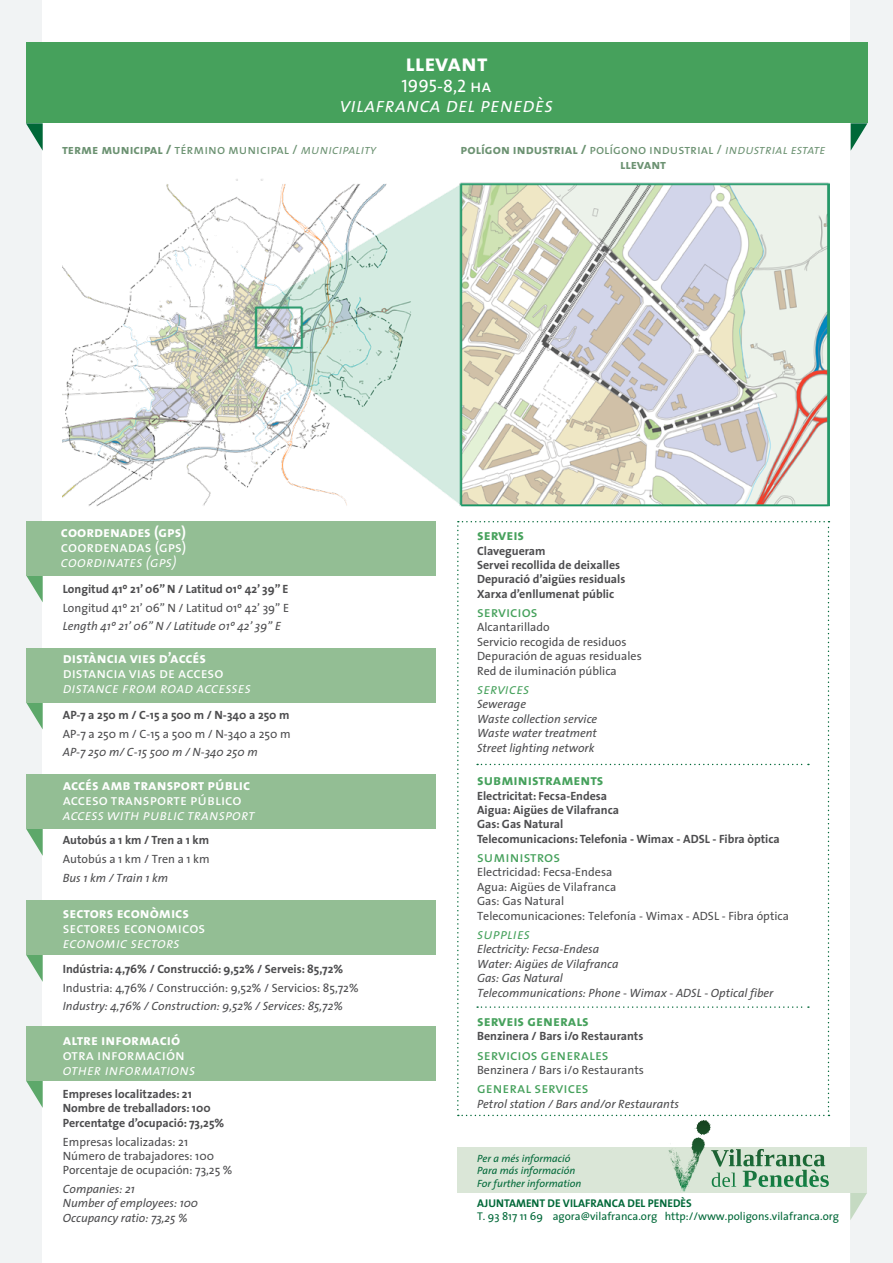
<style>
.page{position:relative;width:893px;height:1263px;background:#f1f3f4}
.page>*{position:absolute;margin:0;border:0;box-sizing:border-box;transform-origin:0 0}
.t1{font:24px "The Sans Bold Caps";color:#fff}
.t2{font:italic 21px "The Sans Semi Light Caps";color:#fff}
.t3{font:18px "The Sans Caps";color:#fff}
.t4{font:italic 15px "The Sans Semi Light Caps";color:#fff}
.t5{font:15px "The Sans Caps";color:#fff}
.t6{font:15px "The Sans Bold Caps";color:#fff}
.t7{font:15px "The Sans Caps";color:#46a15c}
.t8{font:15px "The Sans Bold Caps";color:#46a15c}
.t9{font:italic 15px "The Sans Semi Light Caps";color:#46a15c}
.t10{font:13.5px "The Sans Caps";color:#6c9272}
.t11{font:13.5px "The Sans Bold Caps";color:#6c9272}
.t12{font:12px/14.4px "The Sans";color:#4d4d4f}
.t13{font:700 12px/14.4px "The Sans";color:#4d4d4f}
.t14{font:italic 12px/14.4px "The Sans";color:#4d4d4f}
.t15{font:11.25px "The Sans";color:#006838}
.t16{font:700 11.25px "The Sans";color:#006838}
.t17{font:italic 10.5px/12.6px "The Sans";color:#006838}
.s1{font-family:"The Sans Bold Caps"}
.s2{font-family:"The Sans Semi Light Caps";font-style:italic}
</style>
<div class="page">
<div style="left:43px;top:0;width:807px;height:1263px;background:#fff"></div>
<img style="left:62px;top:179px;width:768px;height:328px">
<svg style="left:26px;top:575px;width:17px;height:27px"></svg>
<svg style="left:26px;top:702px;width:17px;height:27px"></svg>
<svg style="left:26px;top:828px;width:17px;height:28px"></svg>
<svg style="left:26px;top:954px;width:17px;height:28px"></svg>
<svg style="left:26px;top:1080px;width:17px;height:28px"></svg>
<svg style="left:850px;top:123px;width:17px;height:28px"></svg>
<div style="left:26px;top:43px;width:841px;height:80px;background:#46a15c"></div>
<div style="left:26px;top:521px;width:410px;height:54px;background:#93be94"></div>
<div style="left:26px;top:648px;width:410px;height:54px;background:#93be94"></div>
<div style="left:26px;top:774px;width:410px;height:54px;background:#93be94"></div>
<div style="left:26px;top:900px;width:410px;height:54px;background:#93be94"></div>
<div style="left:26px;top:1026px;width:410px;height:54px;background:#93be94"></div>
<svg style="left:26px;top:123px;width:17px;height:28px"></svg>
<svg style="left:850px;top:1193px;width:17px;height:27px"></svg>
<div style="left:457px;top:1147px;width:410px;height:46px;background:#dae6d7"></div>
<svg style="left:457px;top:521px;width:372px;height:616px"></svg>
<h1 class="t1" style="left:405px;top:43px;width:84px">llevant</h1>
<h3 class="t3" style="left:402px;top:71px;width:91px">1995-8,2 ha</h3>
<h2 class="t2" style="left:340px;top:87px;width:215px">vilafranca del penedès</h2>
<p class="t10" style="left:62px;top:138px;width:316px"><span class="s1">terme municipal /</span> término municipal / <span class="s2">municipality</span></p>
<p class="t10" style="left:461px;top:138px;width:367px"><span class="s1">polígon industrial /</span> polígono industrial / <span class="s2">industrial estate</span></p>
<p class="t11" style="left:620px;top:153px;width:48px">llevant</p>
<p class="t6" style="left:61px;top:519px;width:127px">coordenades (gps)</p>
<p class="t5" style="left:61px;top:534px;width:127px">coordenadas (gps)</p>
<p class="t4" style="left:61px;top:549px;width:117px">coordinates (gps)</p>
<p class="t13" style="left:63px;top:582px;width:227px">Longitud 41º 21’ 06” N / Latitud 01º 42’ 39” E</p>
<p class="t12" style="left:63px;top:600px;width:228px">Longitud 41º 21’ 06” N / Latitud 01º 42’ 39” E</p>
<p class="t14" style="left:63px;top:619px;width:220px">Length 41º 21’ 06” N / Latitude 01º 42’ 39” E</p>
<p class="t6" style="left:63px;top:645px;width:145px">distància vies d’accés</p>
<p class="t5" style="left:63px;top:660px;width:162px">distancia vias de acceso</p>
<p class="t4" style="left:63px;top:675px;width:190px">distance from road accesses</p>
<p class="t13" style="left:63px;top:708px;width:228px">AP-7 a 250 m / C-15 a 500 m / N-340 a 250 m</p>
<p class="t12" style="left:63px;top:726px;width:229px">AP-7 a 250 m / C-15 a 500 m / N-340 a 250 m</p>
<p class="t14" style="left:63px;top:745px;width:196px">AP-7 250 m/ C-15 500 m / N-340 250 m</p>
<p class="t6" style="left:63px;top:772px;width:189px">accés amb transport públic</p>
<p class="t5" style="left:63px;top:787px;width:180px">acceso transporte público</p>
<p class="t4" style="left:63px;top:802px;width:193px">access with public transport</p>
<p class="t13" style="left:63px;top:833px;width:148px">Autobús a 1 km / Tren a 1 km</p>
<p class="t12" style="left:63px;top:851px;width:148px">Autobús a 1 km / Tren a 1 km</p>
<p class="t14" style="left:63px;top:870px;width:107px">Bus 1 km / Train 1 km</p>
<p class="t6" style="left:63px;top:900px;width:128px">sectors econòmics</p>
<p class="t5" style="left:63px;top:915px;width:144px">sectores economicos</p>
<p class="t4" style="left:63px;top:930px;width:118px">economic sectors</p>
<p class="t13" style="left:63px;top:961px;width:282px">Indústria: 4,76% / Construcció: 9,52% / Serveis: 85,72%</p>
<p class="t12" style="left:63px;top:980px;width:297px">Industria: 4,76% / Construcción: 9,52% / Servicios: 85,72%</p>
<p class="t14" style="left:63px;top:998px;width:281px">Industry: 4,76% / Construction: 9,52% / Services: 85,72%</p>
<p class="t6" style="left:63px;top:1027px;width:119px">altre informació</p>
<p class="t5" style="left:63px;top:1042px;width:124px">otra información</p>
<p class="t4" style="left:63px;top:1057px;width:134px">other informations</p>
<p class="t13" style="left:63px;top:1086px;width:163px">Empreses localitzades: 21<br>Nombre de treballadors: 100<br>Percentatge d’ocupació: 73,25%</p>
<p class="t12" style="left:63px;top:1134px;width:171px">Empresas localizadas: 21<br>Número de trabajadores: 100<br>Porcentaje de ocupación: 73,25 %</p>
<p class="t14" style="left:63px;top:1181px;width:137px">Companies: 21<br>Number of employees: 100<br>Occupancy ratio: 73,25 %</p>
<p class="t8" style="left:477px;top:523px;width:49px">serveis</p>
<p class="t13" style="left:477px;top:543px;width:150px">Clavegueram<br>Servei recollida de deixalles<br>Depuració d’aigües residuals<br>Xarxa d’enllumenat públic</p>
<p class="t7" style="left:477px;top:599px;width:62px">servicios</p>
<p class="t12" style="left:477px;top:620px;width:166px">Alcantarillado<br>Servicio recogida de residuos<br>Depuración de aguas residuales<br>Red de iluminación pública</p>
<p class="t9" style="left:477px;top:676px;width:54px">services</p>
<p class="t14" style="left:477px;top:697px;width:122px">Sewerage<br>Waste collection service<br>Waste water treatment<br>Street lighting network</p>
<p class="t8" style="left:477px;top:767px;width:128px">subministraments</p>
<p class="t13" style="left:477px;top:788px;width:304px">Electricitat: Fecsa-Endesa<br>Aigua: Aigües de Vilafranca<br>Gas: Gas Natural<br>Telecomunicacions: Telefonia - Wimax - ADSL - Fibra òptica</p>
<p class="t7" style="left:477px;top:844px;width:85px">suministros</p>
<p class="t12" style="left:477px;top:865px;width:313px">Electricidad: Fecsa-Endesa<br>Agua: Aigües de Vilafranca<br>Gas: Gas Natural<br>Telecomunicaciones: Telefonía - Wimax - ADSL - Fibra óptica</p>
<p class="t9" style="left:477px;top:921px;width:55px">supplies</p>
<p class="t14" style="left:477px;top:942px;width:298px">Electricity: Fecsa-Endesa<br>Water: Aigües de Vilafranca<br>Gas: Gas Natural<br>Telecommunications: Phone - Wimax - ADSL - Optical fiber</p>
<p class="t8" style="left:477px;top:1008px;width:113px">serveis generals</p>
<p class="t13" style="left:477px;top:1029px;width:168px">Benzinera / Bars i/o Restaurants</p>
<p class="t7" style="left:477px;top:1042px;width:133px">servicios generales</p>
<p class="t12" style="left:477px;top:1062px;width:168px">Benzinera / Bars i/o Restaurants</p>
<p class="t7" style="left:477px;top:1076px;width:113px">general services</p>
<p class="t14" style="left:477px;top:1096px;width:203px">Petrol station / Bars and/or Restaurants</p>
<p class="t17" style="left:477px;top:1151px;width:106px">Per a més informació<br>Para más información<br>For further information</p>
<p class="t16" style="left:477px;top:1193px;width:216px">AJUNTAMENT DE VILAFRANCA DEL PENEDÈS</p>
<p class="t15" style="left:477px;top:1207px;width:363px">T. 93 817 11 69 agora@vilafranca.org http://www.poligons.vilafranca.org</p>
</div>
